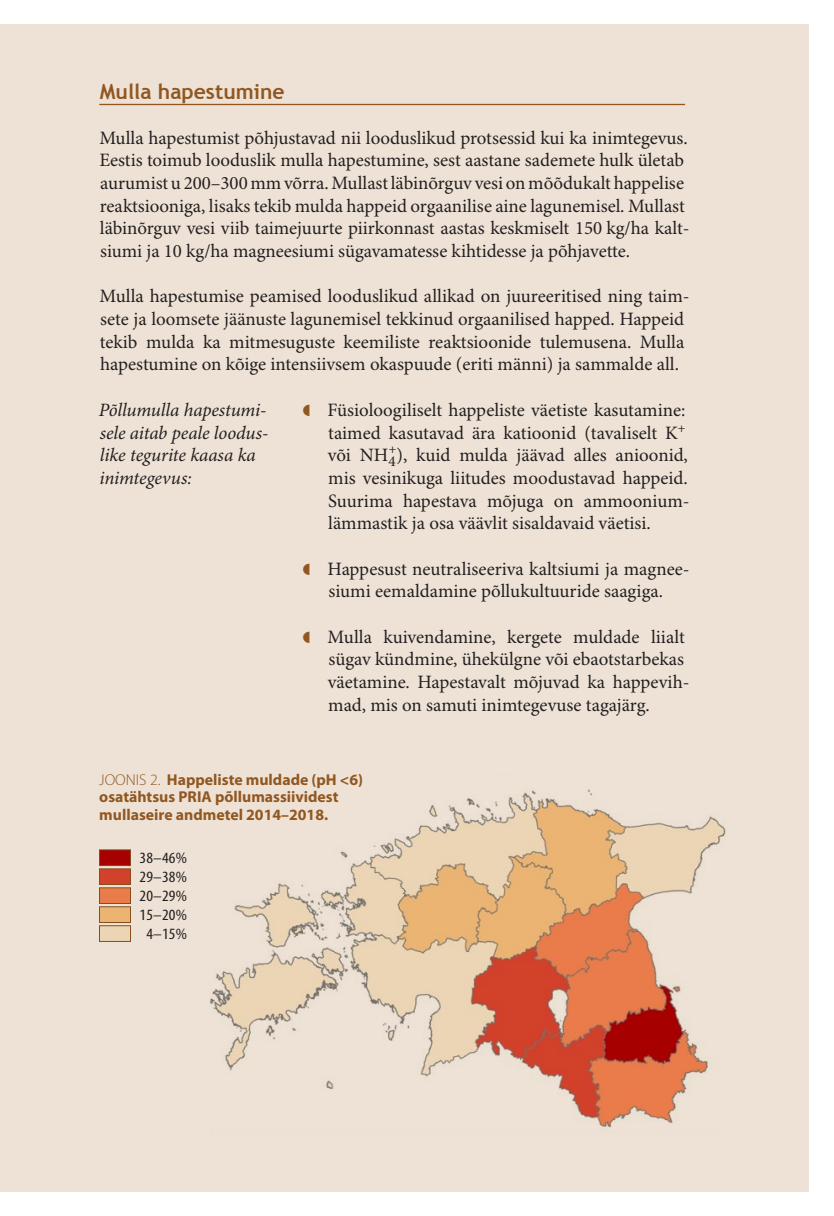
<style>
.page{position:relative;width:834px;height:1216px;background:#fff}
.page>*{position:absolute;margin:0;border:0;box-sizing:border-box;transform-origin:0 0}
.t1{font:700 21px "Trebuchet MS";color:#925721}
.t2{font:18.9px/22.8px "Minion Pro";color:#231f20}
.t3{font:italic 18.9px/22.8px "Minion Pro";letter-spacing:-.01em;color:#231f20}
.t4{font:700 15.75px/17.8px "Myriad Pro";color:#925721}
.t5{font:condensed 15.75px/18.9px "Myriad Pro";letter-spacing:.01em;color:#231f20;text-align:center;scale:1.1 1}
.s1{font-weight:300}
</style>
<div class="page">
<div style="left:0;top:25px;width:809px;height:1167px;background:#ede2d5"></div>
<hr style="left:99px;top:104px;width:586px;height:1px;background:#925721">
<img style="left:209px;top:789px;width:517px;height:339px">
<div style="left:99px;top:849px;width:31px;height:16px;background:#a70000"></div>
<div style="left:99px;top:849px;width:32px;height:16px;border:1px solid #925721"></div>
<div style="left:99px;top:868px;width:31px;height:16px;background:#d2412b"></div>
<div style="left:99px;top:868px;width:32px;height:16px;border:1px solid #925721"></div>
<div style="left:99px;top:887px;width:31px;height:16px;background:#ea7c4a"></div>
<div style="left:99px;top:887px;width:32px;height:16px;border:1px solid #925721"></div>
<div style="left:99px;top:906px;width:31px;height:16px;background:#ebb473"></div>
<div style="left:99px;top:906px;width:32px;height:16px;border:1px solid #925721"></div>
<div style="left:99px;top:925px;width:31px;height:16px;background:#ecd5b5"></div>
<div style="left:99px;top:925px;width:32px;height:16px;border:1px solid #925721"></div>
<p class="t1" style="left:100px;top:78px;width:186px">Mulla hapestumine</p>
<p class="t2" style="left:99px;top:127px;width:591px">Mulla hapestumist põhjustavad nii looduslikud protsessid kui ka inimtegevus.<br>Eestis toimub looduslik mulla hapestumine, sest aastane sademete hulk ületab aurumist u 200–300 mm võrra. Mullast läbinõrguv vesi on mõõdukalt happelise reaktsiooniga, lisaks tekib mulda happeid orgaanilise aine lagunemisel. Mullast läbinõrguv vesi viib taimejuurte piirkonnast aastas keskmiselt 150 kg/ha kalt&shy;siumi ja 10 kg/ha magneesiumi sügavamatesse kihtidesse ja põhjavette.</p>
<p class="t2" style="left:99px;top:286px;width:591px">Mulla hapestumise peamised looduslikud allikad on juureeritised ning taim&shy;sete ja loomsete jäänuste lagunemisel tekkinud orgaanilised happed. Happeid tekib mulda ka mitmesuguste keemiliste reaktsioonide tulemusena. Mulla hapestumine on kõige intensiivsem okaspuude (eriti männi) ja sammalde all.</p>
<p class="t3" style="left:99px;top:399px;width:171px">Põllumulla hapestumi&shy;sele aitab peale loodus&shy;like tegurite kaasa ka inimtegevus:</p>
<p class="t2" style="left:327px;top:399px;width:359px;text-align:justify">Füsioloogiliselt happeliste väetiste kasutamine: taimed kasutavad ära katioonid (tavaliselt K<sup>+ </sup>või NH<sub>4</sub></p>
<p class="t2" style="left:328px;top:444px;width:363px;text-align:justify;text-indent:60px"><sup>+</sup>), kuid mulda jäävad alles anioonid, mis vesinikuga liitudes moodustavad happeid.<br>Suurima hapestava mõjuga on ammoonium&shy;lämmastik ja osa väävlit sisaldavaid väetisi.</p>
<p class="t2" style="left:327px;top:558px;width:363px">Happesust neutraliseeriva kaltsiumi ja magnee&shy;siumi eemaldamine põllukultuuride saagiga.</p>
<p class="t2" style="left:327px;top:626px;width:363px">Mulla kuivendamine, kergete muldade liialt sügav kündmine, ühekülgne või ebaotstarbekas väetamine. Hapestavalt mõjuvad ka happevih&shy;mad, mis on samuti inimtegevuse tagajärg.</p>
<p class="t4" style="left:99px;top:770px;width:265px"><span class="s1">JOONIS 2.</span> Happeliste muldade (pH &lt;6) osatähtsus PRIA põllumassiividest mullaseire andmetel 2014–2018.</p>
<p class="t5" style="left:139px;top:848px;width:45px">38–46%<br>29–38%<br>20–29%<br>15–20%<br>4–15%</p>
</div>
